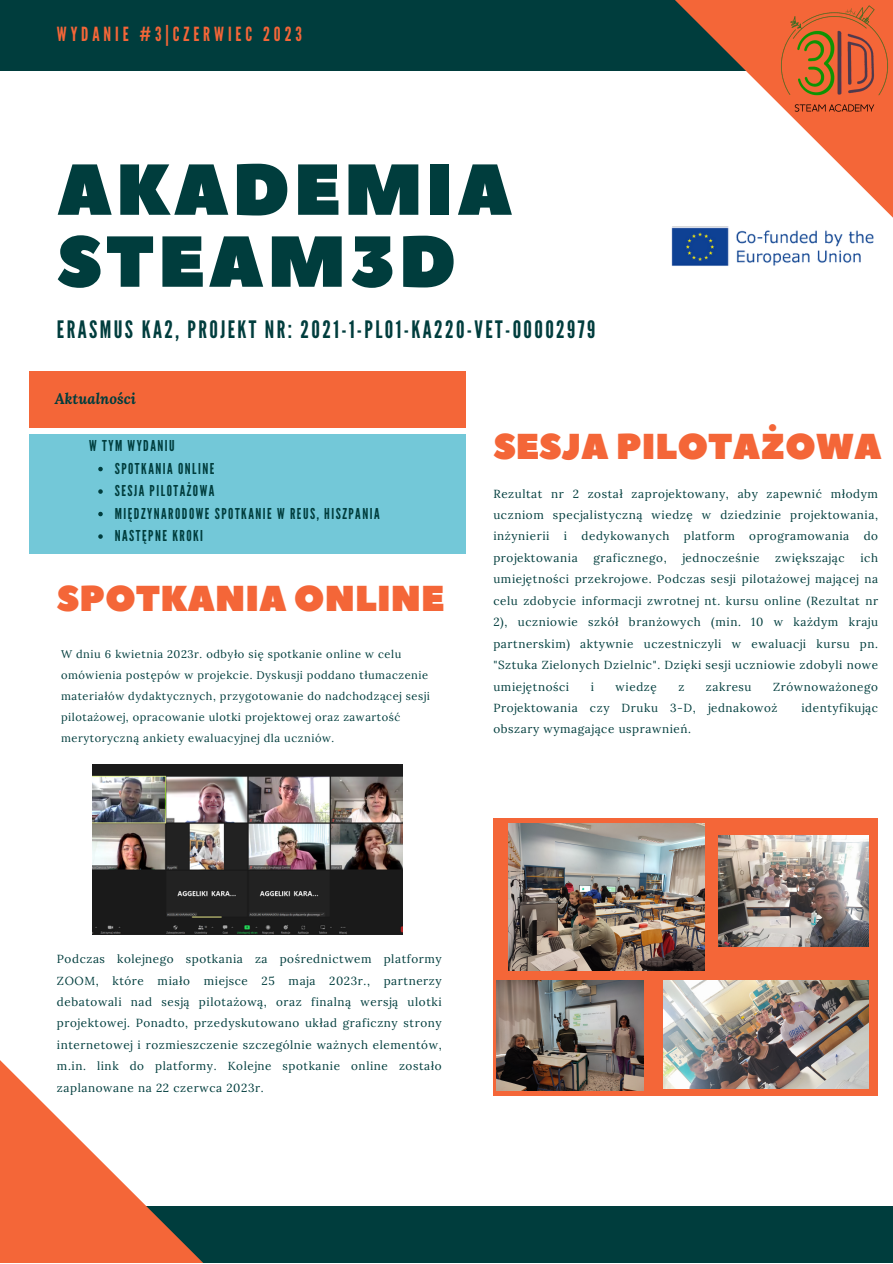
<style>
.page{position:relative;width:893px;height:1264px;background:#fff}
.page>*{position:absolute;margin:0;border:0;box-sizing:border-box;transform-origin:0 0}
.t1{font:72px/72px "Peace Sans";letter-spacing:.05em;color:#003d3d}
.t2{font:36px "Peace Sans";color:#f46638}
.t3{font:24px "League Gothic";letter-spacing:.1em;color:#003d3d}
.t4{font:19.5px "League Gothic";letter-spacing:.2em;color:#f46638}
.t5{font:15px "League Gothic";letter-spacing:.1em;color:#003d3d}
.t6{font:italic 700 15px "Lora";color:#003d3d}
.t7{font:11.7px/21.5px "Lora";letter-spacing:.05em;color:#003d3d;text-align:justify}
.t8{font:11.1px/21px "Lora";letter-spacing:.05em;color:#003d3d}
</style>
<div class="page">
<div style="left:0;top:1206px;width:892px;height:56px;background:#003d3d"></div>
<div style="left:29px;top:434px;width:436px;height:119px;background:#73c8d8"></div>
<div style="left:0;top:0;width:892px;height:71px;background:#003d3d"></div>
<svg style="left:675px;top:0;width:217px;height:216px"></svg>
<div style="left:29px;top:371px;width:436px;height:56px;background:#f46638"></div>
<svg style="left:0;top:1060px;width:202px;height:202px;fill:#f46639"></svg>
<img style="left:671px;top:216px;width:221px;height:50px">
<img style="left:776px;top:0;width:116px;height:116px;border-radius:7px">
<div style="left:493px;top:818px;width:385px;height:277px;background:#f46638"></div>
<img style="left:718px;top:835px;width:150px;height:111px">
<img style="left:663px;top:980px;width:205px;height:108px">
<img style="left:496px;top:980px;width:147px;height:110px">
<img style="left:509px;top:823px;width:195px;height:147px">
<svg style="left:98px;top:467px;width:5px;height:4px"></svg>
<svg style="left:98px;top:489px;width:5px;height:5px"></svg>
<svg style="left:98px;top:512px;width:5px;height:4px"></svg>
<svg style="left:98px;top:534px;width:5px;height:5px"></svg>
<img style="left:92px;top:764px;width:311px;height:170px">
<p class="t4" style="left:57px;top:23px;width:246px">WYDANIE #3|CZERWIEC 2023</p>
<p class="t1" style="left:57px;top:156px;width:457px">AKADEMIA<br>STEAM3D</p>
<p class="t3" style="left:57px;top:315px;width:540px">ERASMUS KA2, PROJEKT NR: 2021-1-PL01-KA220-VET-00002979</p>
<p class="t6" style="left:55px;top:389px;width:83px">Aktualności</p>
<p class="t5" style="left:89px;top:437px;width:87px">W TYM WYDANIU</p>
<p class="t5" style="left:115px;top:459px;width:101px">SPOTKANIA ONLINE</p>
<p class="t5" style="left:115px;top:482px;width:101px">SESJA PILOTAŻOWA</p>
<p class="t5" style="left:115px;top:504px;width:266px">MIĘDZYNARODOWE SPOTKANIE W REUS, HISZPANIA</p>
<p class="t5" style="left:115px;top:527px;width:90px">NASTĘPNE KROKI</p>
<p class="t2" style="left:57px;top:574px;width:389px">SPOTKANIA ONLINE</p>
<p class="t8" style="left:61px;top:643px;width:370px">W dniu 6 kwietnia 2023r. odbyło się spotkanie online w celu omówienia postępów w projekcie. Dyskusji poddano tłumaczenie materiałów dydaktycznych, przygotowanie do nadchodzącej sesji pilotażowej, opracowanie ulotki projektowej oraz zawartość merytoryczną ankiety ewaluacyjnej dla uczniów.</p>
<p class="t2" style="left:493px;top:422px;width:390px">SESJA PILOTAŻOWA</p>
<p class="t7" style="left:493px;top:482px;width:386px">Rezultat nr 2 został zaprojektowany, aby zapewnić młodym uczniom specjalistyczną wiedzę w dziedzinie projektowania, inżynierii i dedykowanych platform oprogramowania do projektowania</p>
<p class="t7" style="left:593px;top:547px;width:75px">graficznego,</p>
<p class="t7" style="left:682px;top:547px;width:78px">jednocześnie</p>
<p class="t7" style="left:775px;top:547px;width:71px">zwiększając</p>
<p class="t7" style="left:493px;top:547px;width:386px;text-indent:367px">ich umiejętności przekrojowe. Podczas sesji pilotażowej mającej na celu zdobycie informacji zwrotnej nt. kursu online (Rezultat nr 2), uczniowie szkół branżowych (min. 10 w każdym kraju partnerskim) aktywnie uczestniczyli w ewaluacji kursu pn. "Sztuka Zielonych Dzielnic". Dzięki sesji uczniowie zdobyli nowe umiejętności</p>
<p class="t7" style="left:493px;top:675px;width:386px;text-indent:280px">Zrównoważonego<br>Projektowania czy Druku 3-D, jednakowoż</p>
<p class="t7" style="left:590px;top:675px;width:5px">i</p>
<p class="t7" style="left:615px;top:675px;width:43px">wiedzę</p>
<p class="t7" style="left:678px;top:675px;width:7px">z</p>
<p class="t7" style="left:706px;top:675px;width:47px">zakresu</p>
<p class="t7" style="left:801px;top:697px;width:78px">identyfikując</p>
<p class="t7" style="left:493px;top:718px;width:199px">obszary wymagające usprawnień.</p>
<p class="t7" style="left:57px;top:948px;width:386px">Podczas kolejnego spotkania za pośrednictwem platformy ZOOM, które miało miejsce 25 maja 2023r., partnerzy debatowali nad sesją pilotażową, oraz finalną wersją ulotki projektowej. Ponadto, przedyskutowano układ graficzny strony internetowej i rozmieszczenie szczególnie ważnych elementów, m.in. link do platformy. Kolejne spotkanie online zostało zaplanowane na 22 czerwca 2023r.</p>
</div>
